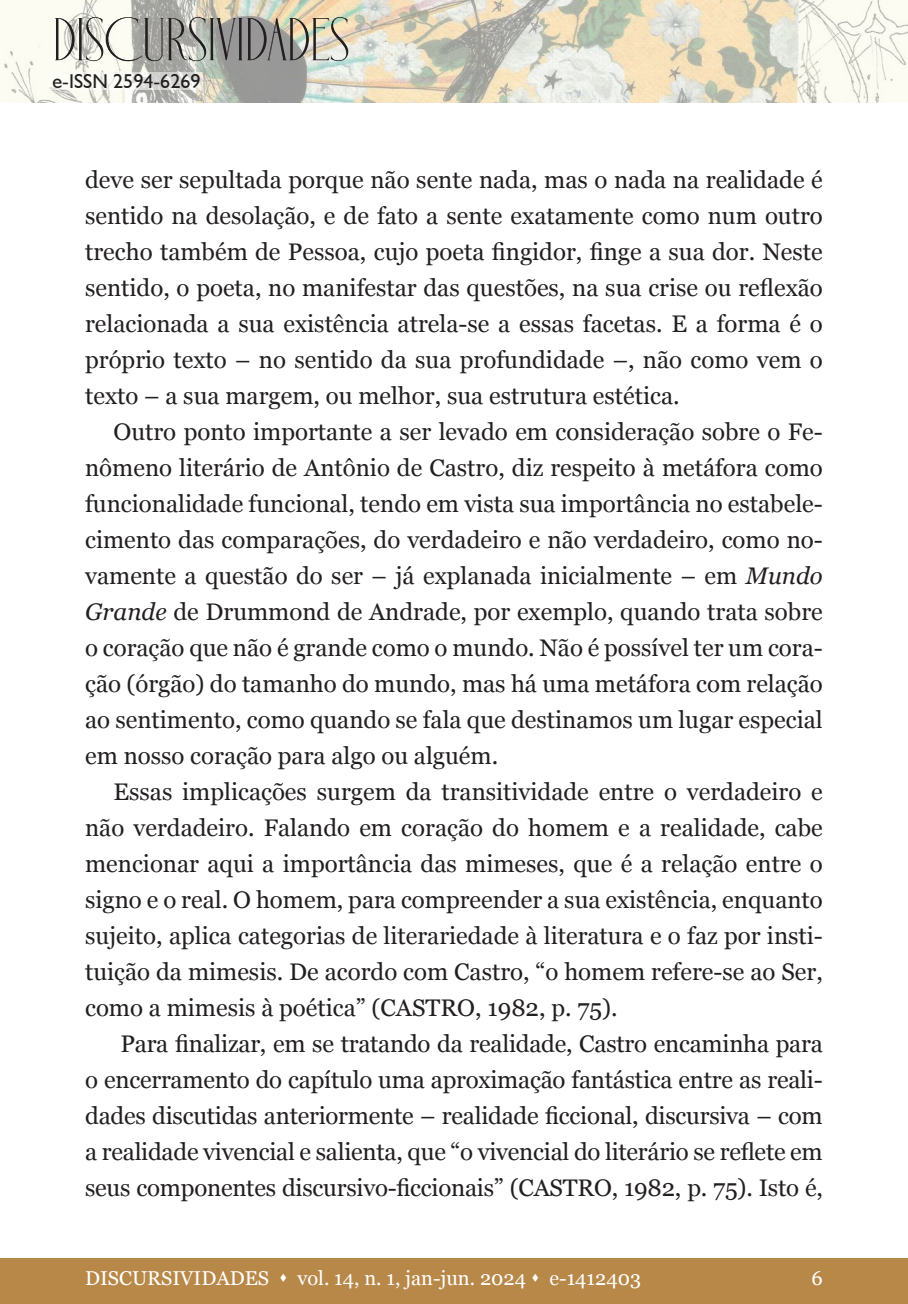
<style>
.page{position:relative;width:908px;height:1304px;background:#fff}
.page>*{position:absolute;margin:0;border:0;box-sizing:border-box;transform-origin:0 0}
.t1{font:60px "Holipop";color:#231f20}
.t2{font:24px/36px "Georgia";color:#231f20;text-align:justify}
.t3{font:20px "Georgia";color:#fff}
.t4{font:20px "Humanist 521 BT";color:#231f20}
.s1{font-style:italic}
</style>
<div class="page">
<div style="left:0;top:1259px;width:907px;height:45px;background:#b88849"></div>
<img style="left:0;top:0;width:907px;height:103px">
<svg style="left:50px;top:72px;width:153px;height:18px;fill:#f8f7f4"></svg>
<h1 class="t1" style="left:53px;top:10px;width:298px">DISCURSIVIDADES</h1>
<p class="t4" style="left:52px;top:69px;width:150px">e-ISSN 2594-6269</p>
<p class="t2" style="left:85px;top:161px;width:739px">deve ser sepultada porque não sente nada, mas o nada na realidade é sentido na desolação, e de fato a sente exatamente como num outro trecho também de Pessoa, cujo poeta fingidor, finge a sua dor. Neste sentido, o poeta, no manifestar das questões, na sua crise ou reflexão relacionada a sua existência atrela-se a essas facetas. E a forma é o próprio texto – no sentido da sua profundidade –, não como vem o texto – a sua margem, ou melhor, sua estrutura estética.</p>
<p class="t2" style="left:85px;top:413px;width:739px;text-indent:28px">Outro ponto importante a ser levado em consideração sobre o Fe&shy;nômeno literário de Antônio de Castro, diz respeito à metáfora como funcionalidade funcional, tendo em vista sua importância no estabele&shy;cimento das comparações, do verdadeiro e não verdadeiro, como no&shy;vamente a questão do ser – já explanada inicialmente – em <span class="s1">Mundo Grande</span> de Drummond de Andrade, por exemplo, quando trata sobre o coração que não é grande como o mundo. Não é possível ter um cora&shy;ção (órgão) do tamanho do mundo, mas há uma metáfora com relação ao sentimento, como quando se fala que destinamos um lugar especial em nosso coração para algo ou alguém.</p>
<p class="t2" style="left:85px;top:773px;width:739px;text-indent:28px">Essas implicações surgem da transitividade entre o verdadeiro e não verdadeiro. Falando em coração do homem e a realidade, cabe mencionar aqui a importância das mimeses, que é a relação entre o signo e o real. O homem, para compreender a sua existência, enquanto sujeito, aplica categorias de literariedade à literatura e o faz por insti&shy;tuição da mimesis. De acordo com Castro, “o homem refere-se ao Ser, como a mimesis à poética” (CASTRO, 1982, p. 75).</p>
<p class="t2" style="left:85px;top:1025px;width:739px;text-indent:35px">Para finalizar, em se tratando da realidade, Castro encaminha para o encerramento do capítulo uma aproximação fantástica entre as reali&shy;dades discutidas anteriormente – realidade ficcional, discursiva – com a realidade vivencial e salienta, que “o vivencial do literário se reflete em seus componentes discursivo-ficcionais” (CASTRO, 1982, p. 75). Isto é,</p>
<p class="t3" style="left:85px;top:1264px;width:557px">DISCURSIVIDADES ▲ vol. 14, n. 1, jan-jun. 2024 ▲ e-1412403</p>
<p class="t3" style="left:811px;top:1264px;width:13px">6</p>
</div>
